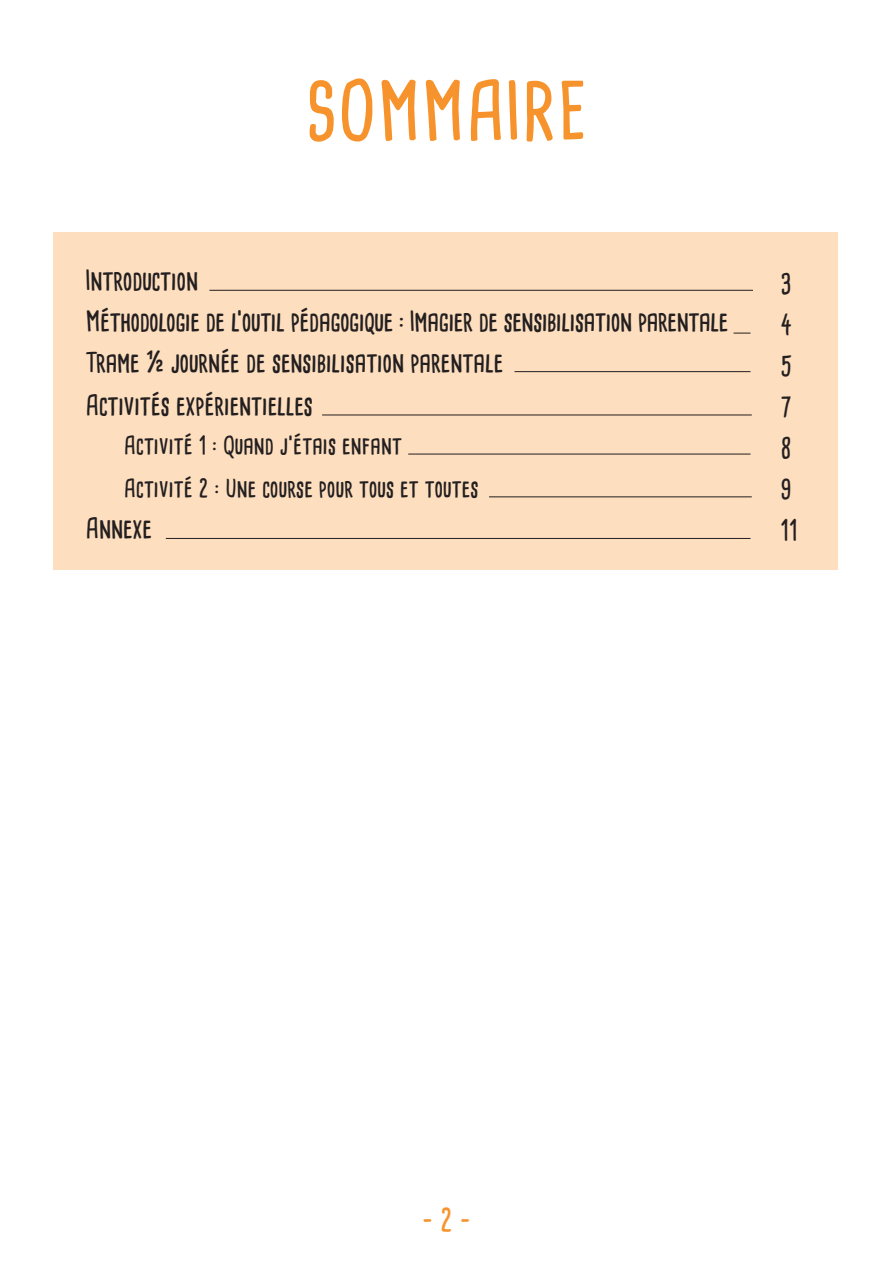
<style>
.page{position:relative;width:893px;height:1263px;background:#fff}
.page>*{position:absolute;margin:0;border:0;box-sizing:border-box;transform-origin:0 0}
.t1{font:700 78px "Cardenio Modern";color:#f7932c}
.t2{font:700 30px "Cardenio Modern";color:#f7932c}
.t3{font:700 27px "Cardenio Modern";letter-spacing:-.01em;color:#231f20}
.t4{font:700 24px "Cardenio Modern";color:#231f20}
</style>
<div class="page">
<div style="left:53px;top:233px;width:785px;height:337px;background:#fddebe"></div>
<hr style="left:322px;top:415px;width:430px;height:1px;background:#231f20">
<hr style="left:209px;top:290px;width:544px;height:1px;background:#231f20">
<hr style="left:514px;top:371px;width:236px;height:1px;background:#231f20">
<hr style="left:408px;top:454px;width:342px;height:1px;background:#231f20">
<hr style="left:489px;top:496px;width:263px;height:1px;background:#231f20">
<hr style="left:166px;top:538px;width:584px;height:1px;background:#231f20">
<svg style="left:733px;top:333px;width:17px;height:1px"></svg>
<p class="t1" style="left:305px;top:59px;width:284px">SOMMAIRE</p>
<p class="t3" style="left:85px;top:262px;width:114px">Introduction</p>
<p class="t3" style="left:85px;top:303px;width:645px">Méthodologie de l’outil pédagogique : Imagier de sensibilisation parentale</p>
<p class="t3" style="left:85px;top:344px;width:419px">Trame ½ journée de sensibilisation parentale</p>
<p class="t3" style="left:85px;top:387px;width:229px">Activités expérientielles</p>
<p class="t4" style="left:124px;top:429px;width:279px">Activité 1 : Quand j’étais enfant</p>
<p class="t4" style="left:124px;top:472px;width:356px">Activité 2 : Une course pour tous et toutes</p>
<p class="t3" style="left:85px;top:510px;width:68px">Annexe</p>
<p class="t3" style="left:781px;top:266px;width:13px">3</p>
<p class="t3" style="left:781px;top:307px;width:13px">4</p>
<p class="t3" style="left:781px;top:348px;width:14px">5</p>
<p class="t3" style="left:781px;top:389px;width:13px">7</p>
<p class="t3" style="left:781px;top:430px;width:13px">8</p>
<p class="t3" style="left:781px;top:471px;width:13px">9</p>
<p class="t3" style="left:781px;top:512px;width:19px">11</p>
<p class="t2" style="left:423px;top:1200px;width:49px">- 2 -</p>
</div>
